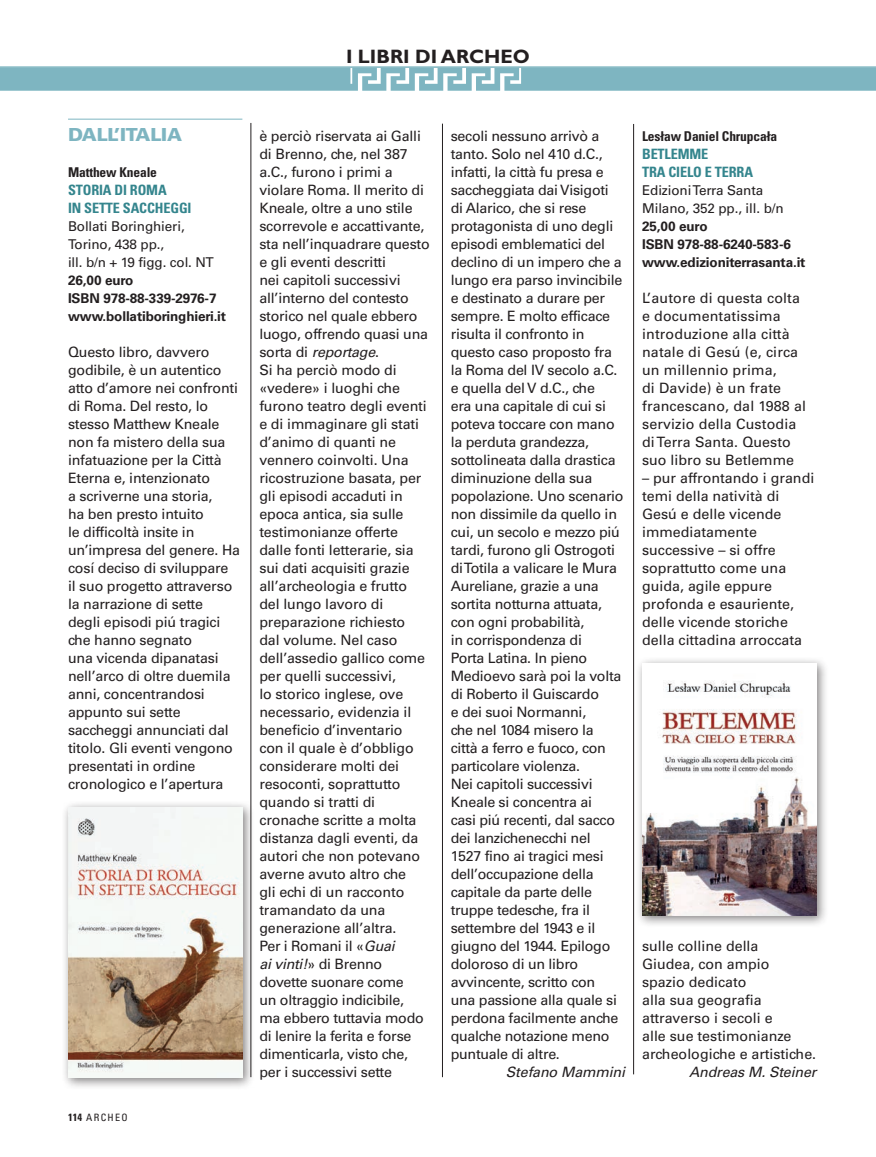
<style>
.page{position:relative;width:876px;height:1157px;background:#fff}
.page>*{position:absolute;margin:0;border:0;box-sizing:border-box;transform-origin:0 0}
.t1{font:700 19.5px "Gill Sans Std";color:#231f20}
.t2{font:900 18px "Univers LT Std";letter-spacing:-.01em;color:#7eb5c1}
.t3{font:14.25px/18px "Univers LT Std";letter-spacing:-.015em;color:#231f20}
.t4{font:14.25px/18px "Univers LT Std";letter-spacing:.01em;color:#231f20}
.t5{font:700 condensed 14.25px/18px "Univers LT Std";letter-spacing:-.01em;color:#34858d}
.t6{font:italic 14.25px "Univers LT Std";letter-spacing:-.01em;color:#231f20}
.t7{font:700 13.5px/18px "Univers LT Std";letter-spacing:-.01em;color:#231f20}
.t8{font:13.5px/18px "Univers LT Std";letter-spacing:-.01em;color:#231f20}
.t9{font:700 condensed 13.5px "Univers LT Std";letter-spacing:-.01em;color:#231f20}
.t10{font:condensed 10.2px "Univers LT Std";letter-spacing:.135em;color:#231f20}
.s1{font-weight:700;font-size:10.5px}
.s2{font-style:italic}
</style>
<div class="page">
<hr style="left:0;top:66px;width:876px;height:2px;background:#7eb5c1">
<svg style="left:0;top:68px;width:876px;height:23px"></svg>
<hr style="left:633px;top:124px;width:1px;height:950px;background:#231f20">
<hr style="left:251px;top:123px;width:1px;height:954px;background:#231f20">
<hr style="left:442px;top:124px;width:1px;height:953px;background:#231f20">
<hr style="left:68px;top:119px;width:174px;height:1px;background:#7eb5c1">
<div style="left:62px;top:800px;width:193px;height:289px;background:#231f20;opacity:.55"></div>
<img style="left:68px;top:807px;width:174px;height:270px">
<div style="left:636px;top:656px;width:193px;height:271px;background:#231f20;opacity:.55"></div>
<img style="left:642px;top:663px;width:174px;height:252px">
<h1 class="t1" style="left:346px;top:45px;width:185px">I LIBRI DI ARCHEO</h1>
<p class="t2" style="left:68px;top:123px;width:116px">DALL’ITALIA</p>
<p class="t9" style="left:68px;top:164px;width:91px">Matthew Kneale</p>
<p class="t5" style="left:68px;top:181px;width:125px">STORIA DI ROMA<br>IN SETTE SACCHEGGI</p>
<p class="t8" style="left:68px;top:217px;width:147px">Bollati Boringhieri,<br>Torino, 438 pp.,<br>ill. b/n + 19 figg. col. NT</p>
<p class="t7" style="left:68px;top:271px;width:160px">26,00 euro<br>ISBN 978-88-339-2976-7 www.bollatiboringhieri.it</p>
<p class="t3" style="left:68px;top:343px;width:173px">Questo libro, davvero godibile, è un autentico atto d’amore nei confronti di Roma. Del resto, lo stesso Matthew Kneale non fa mistero della sua infatuazione per la Città<br>Eterna e, intenzionato<br>a scriverne una storia,<br>ha ben presto intuito<br>le difficoltà insite in un’impresa del genere. Ha cosí deciso di sviluppare<br>il suo progetto attraverso la narrazione di sette<br>degli episodi piú tragici che hanno segnato<br>una vicenda dipanatasi nell’arco di oltre duemila anni, concentrandosi appunto sui sette saccheggi annunciati dal titolo. Gli eventi vengono presentati in ordine cronologico e l’apertura</p>
<p class="t10" style="left:68px;top:1111px;width:61px"><span class="s1">114</span> ARCHEO</p>
<p class="t3" style="left:259px;top:127px;width:172px">è perciò riservata ai Galli di Brenno, che, nel 387 a.C., furono i primi a violare Roma. Il merito di<br>Kneale, oltre a uno stile scorrevole e accattivante, sta nell’inquadrare questo e gli eventi descritti<br>nei capitoli successivi all’interno del contesto storico nel quale ebbero luogo, offrendo quasi una sorta di <span class="s2">reportage</span>.<br>Si ha perciò modo di «vedere» i luoghi che furono teatro degli eventi e di immaginare gli stati d’animo di quanti ne vennero coinvolti. Una ricostruzione basata, per gli episodi accaduti in epoca antica, sia sulle testimonianze offerte dalle fonti letterarie, sia sui dati acquisiti grazie all’archeologia e frutto del lungo lavoro di preparazione richiesto<br>dal volume. Nel caso dell’assedio gallico come per quelli successivi,<br>lo storico inglese, ove necessario, evidenzia il beneficio d’inventario con il quale è d’obbligo considerare molti dei resoconti, soprattutto quando si tratti di cronache scritte a molta distanza dagli eventi, da autori che non potevano averne avuto altro che<br>gli echi di un racconto tramandato da una generazione all’altra.<br>Per i Romani il «<span class="s2">Guai<br>ai vinti!</span>» di Brenno dovette suonare come<br>un oltraggio indicibile,<br>ma ebbero tuttavia modo di lenire la ferita e forse dimenticarla, visto che, per i successivi sette</p>
<p class="t3" style="left:451px;top:127px;width:174px">secoli nessuno arrivò a tanto. Solo nel 410 d.C., infatti, la città fu presa e saccheggiata dai Visigoti di Alarico, che si rese protagonista di uno degli episodi emblematici del declino di un impero che a lungo era parso invincibile e destinato a durare per sempre. E molto efficace risulta il confronto in questo caso proposto fra la Roma del IV secolo a.C. e quella del V d.C., che<br>era una capitale di cui si poteva toccare con mano la perduta grandezza, sottolineata dalla drastica diminuzione della sua popolazione. Uno scenario non dissimile da quello in cui, un secolo e mezzo piú tardi, furono gli Ostrogoti di Totila a valicare le Mura<br>Aureliane, grazie a una sortita notturna attuata, con ogni probabilità,<br>in corrispondenza di<br>Porta Latina. In pieno<br>Medioevo sarà poi la volta di Roberto il Guiscardo<br>e dei suoi Normanni,<br>che nel 1084 misero la città a ferro e fuoco, con particolare violenza.<br>Nei capitoli successivi<br>Kneale si concentra ai<br>casi piú recenti, dal sacco dei lanzichenecchi nel<br>1527 fino ai tragici mesi dell’occupazione della capitale da parte delle truppe tedesche, fra il settembre del 1943 e il giugno del 1944. Epilogo doloroso di un libro avvincente, scritto con una passione alla quale si perdona facilmente anche qualche notazione meno puntuale di altre.</p>
<p class="t6" style="left:506px;top:1063px;width:121px">Stefano Mammini</p>
<p class="t9" style="left:642px;top:128px;width:137px">Lesław Daniel Chrupcała</p>
<p class="t5" style="left:642px;top:145px;width:112px">BETLEMME<br>TRA CIELO E TERRA</p>
<p class="t8" style="left:642px;top:181px;width:143px">Edizioni Terra Santa<br>Milano, 352 pp., ill. b/n</p>
<p class="t7" style="left:642px;top:217px;width:165px">25,00 euro<br>ISBN 978-88-6240-583-6 www.edizioniterrasanta.it</p>
<p class="t4" style="left:642px;top:289px;width:165px">L’autore di questa colta e documentatissima introduzione alla città natale di Gesú (e, circa un millennio prima,<br>di Davide) è un frate francescano, dal 1988 al servizio della Custodia di Terra Santa. Questo suo libro su Betlemme</p>
<p class="t3" style="left:642px;top:469px;width:174px">– pur affrontando i grandi temi della natività di<br>Gesú e delle vicende immediatamente successive – si offre soprattutto come una guida, agile eppure profonda e esauriente, delle vicende storiche della cittadina arroccata</p>
<p class="t3" style="left:642px;top:937px;width:176px">sulle colline della<br>Giudea, con ampio<br>spazio dedicato<br>alla sua geografia attraverso i secoli e<br>alle sue testimonianze archeologiche e artistiche.</p>
<p class="t6" style="left:689px;top:1063px;width:129px">Andreas M. Steiner</p>
</div>
